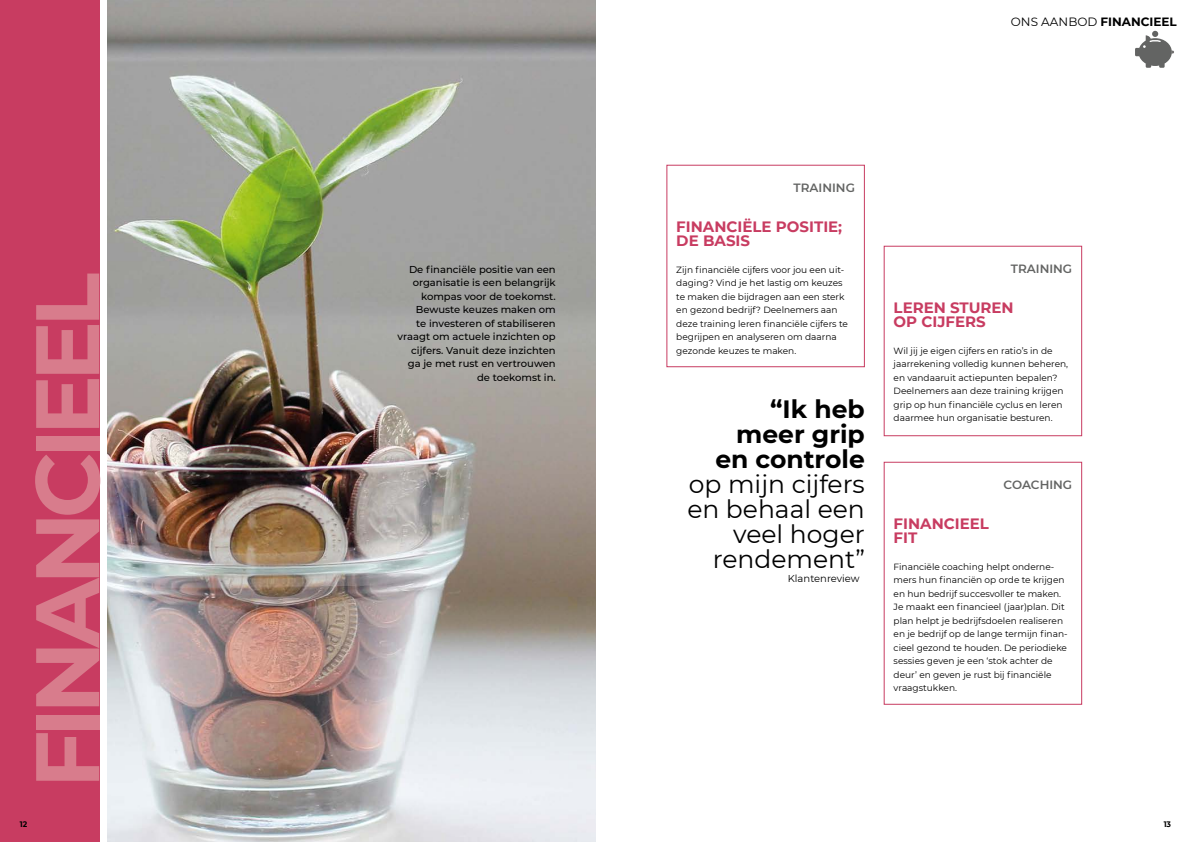
<style>
.page{position:relative;width:1191px;height:842px;background:#fff}
.page>*{position:absolute;margin:0;border:0;box-sizing:border-box;transform-origin:0 0}
.t1{font:700 90px "Montserrat";letter-spacing:-.07em;color:#d87c8c}
.t2{font:25px/25px "Montserrat";color:#000;text-align:right}
.t3{font:700 15px "Montserrat";color:#c83c61}
.t4{font:600 12px "Montserrat";color:#636463}
.t5{font:700 12px "Montserrat";color:#000}
.t6{font:500 10px/13.5px "Montserrat";color:#000;text-align:right}
.t7{font:10px "Montserrat";color:#000}
.t8{font:9px/13.5px "Montserrat";color:#000}
.t9{font:700 8px "Montserrat";color:#000;scale:.95 1}
.s1{font-weight:400}
.s2{font-weight:700}
</style>
<div class="page">
<img style="left:108px;top:0;width:487px;height:842px">
<div style="left:0;top:0;width:99px;height:842px;background:#c83c61"></div>
<div style="left:1138px;top:38px;width:33px;height:28px;background:#636463;border-radius:50%"></div>
<svg style="left:1145px;top:63px;width:6px;height:5px"></svg>
<svg style="left:1159px;top:64px;width:5px;height:4px"></svg>
<svg style="left:1135px;top:31px;width:25px;height:25px"></svg>
<div style="left:883px;top:462px;width:199px;height:243px;border:1px solid #c83c61"></div>
<div style="left:883px;top:246px;width:199px;height:190px;border:1px solid #c83c61"></div>
<div style="left:666px;top:165px;width:199px;height:202px;border:1px solid #c83c61"></div>
<p class="t1" style="left:2px;top:788px;width:517px;rotate:-90deg">FINANCIEEL</p>
<p class="t6" style="left:397px;top:262px;width:160px">De financiële positie van een organisatie is een belangrijk kompas voor de toekomst.<br>Bewuste keuzes maken om<br>te investeren of stabiliseren vraagt om actuele inzichten op cijfers. Vanuit deze inzichten ga je met rust en vertrouwen de toekomst in.</p>
<p class="t5" style="left:1011px;top:13px;width:167px"><span class="s1">ONS AANBOD</span> FINANCIEEL</p>
<p class="t4" style="left:793px;top:179px;width:63px">TRAINING</p>
<p class="t3" style="left:676px;top:216px;width:167px">FINANCIËLE POSITIE;</p>
<p class="t3" style="left:676px;top:230px;width:75px">DE BASIS</p>
<p class="t8" style="left:676px;top:262px;width:173px">Zijn financiële cijfers voor jou een uit&shy;daging? Vind je het lastig om keuzes te maken die bijdragen aan een sterk en gezond bedrijf? Deelnemers aan deze training leren financiële cijfers te begrijpen en analyseren om daarna gezonde keuzes te maken.</p>
<p class="t2" style="left:687px;top:395px;width:179px"><span class="s2">“Ik heb<br>meer grip<br>en controle </span>op mijn cijfers en behaal een veel hoger rendement”</p>
<p class="t7" style="left:788px;top:571px;width:73px">Klantenreview</p>
<p class="t4" style="left:1011px;top:260px;width:63px">TRAINING</p>
<p class="t3" style="left:893px;top:297px;width:122px">LEREN STUREN</p>
<p class="t3" style="left:893px;top:311px;width:94px">OP CIJFERS</p>
<p class="t8" style="left:893px;top:343px;width:176px">Wil jij je eigen cijfers en ratio’s in de jaarrekening volledig kunnen beheren, en vandaaruit actiepunten bepalen?<br>Deelnemers aan deze training krijgen grip op hun financiële cyclus en leren daarmee hun organisatie besturen.</p>
<p class="t4" style="left:1003px;top:476px;width:70px">COACHING</p>
<p class="t3" style="left:893px;top:513px;width:97px">FINANCIEEL</p>
<p class="t3" style="left:893px;top:527px;width:25px">FIT</p>
<p class="t8" style="left:893px;top:559px;width:175px">Financiële coaching helpt onderne&shy;mers hun financiën op orde te krijgen en hun bedrijf succesvoller te maken.<br>Je maakt een financieel (jaar)plan. Dit plan helpt je bedrijfsdoelen realiseren en je bedrijf op de lange termijn finan&shy;cieel gezond te houden. De periodieke sessies geven je een ‘stok achter de deur’ en geven je rust bij financiële vraagstukken.</p>
<p class="t9" style="left:20px;top:818px;width:9px">12</p>
<p class="t9" style="left:1163px;top:818px;width:9px">13</p>
</div>
